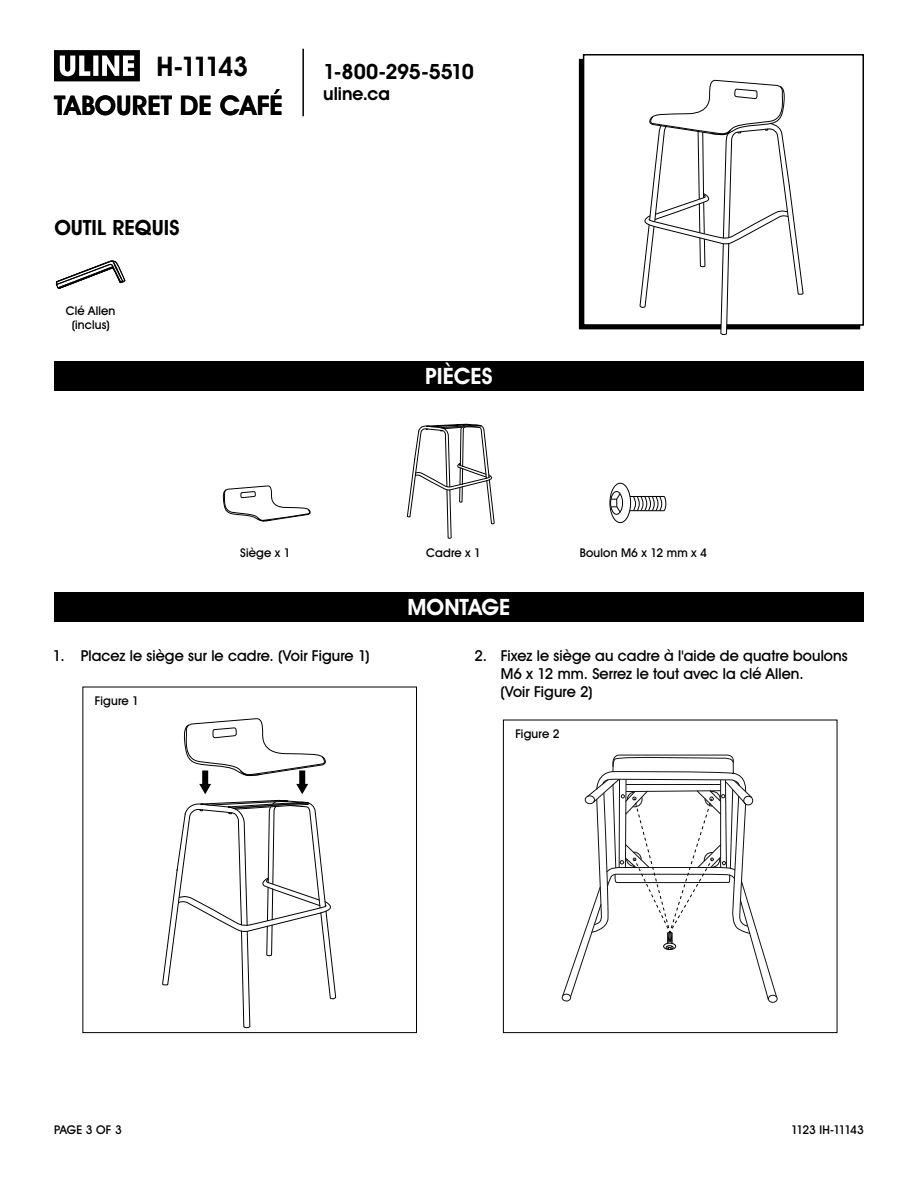
<style>
.page{position:relative;width:918px;height:1188px;background:#fff}
.page>*{position:absolute;margin:0;border:0;box-sizing:border-box;transform-origin:0 0}
.t1{font:700 27px/38.7px "Uline Two Knine";color:#000}
.t2{font:700 22.5px "Uline Two Knine";color:#fff}
.t3{font:700 21px "Uline Two Knine";letter-spacing:-.005em;color:#000}
.t4{font:700 18px "Uline Two Knine";color:#000}
.t5{font:15px/18px "Uline Two Knine";letter-spacing:.005em;color:#000}
.t6{font:12px/14.4px "Uline Two Knine";letter-spacing:.015em;color:#000;text-align:center}
.t7{font:12px "Uline Two Knine";letter-spacing:-.075em;color:#000}
</style>
<div class="page">
<hr style="left:302px;top:49px;width:2px;height:67px;background:#000">
<svg style="left:54px;top:50px;width:86px;height:31px"></svg>
<div style="left:54px;top:592px;width:810px;height:30px;background:#000"></div>
<div style="left:54px;top:361px;width:810px;height:30px;background:#000"></div>
<div style="left:583px;top:54px;width:281px;height:272px;border:2px solid #000"></div>
<svg style="left:162px;top:718px;width:174px;height:311px"></svg>
<div style="left:82px;top:687px;width:335px;height:346px;border:1px solid #000"></div>
<div style="left:768px;top:995px;width:10px;height:8px;border:1px solid #101211;border-radius:50%"></div>
<svg style="left:562px;top:754px;width:215px;height:247px"></svg>
<div style="left:503px;top:720px;width:334px;height:313px;border:1px solid #000"></div>
<svg style="left:222px;top:485px;width:89px;height:37px"></svg>
<svg style="left:407px;top:423px;width:88px;height:116px"></svg>
<div style="left:610px;top:483px;width:21px;height:40px;border:1px solid #000;border-radius:50%"></div>
<div style="left:610px;top:491px;width:13px;height:24px;border:1px solid #000;border-radius:50%"></div>
<svg style="left:611px;top:493px;width:10px;height:20px"></svg>
<svg style="left:629px;top:495px;width:38px;height:17px"></svg>
<svg style="left:639px;top:80px;width:165px;height:255px"></svg>
<svg style="left:56px;top:260px;width:69px;height:29px"></svg>
<h1 class="t1" style="left:54px;top:47px;width:231px;text-indent:103px">H-11143<br>TABOURET DE CAFÉ</h1>
<h3 class="t3" style="left:54px;top:215px;width:127px">OUTIL REQUIS</h3>
<p class="t6" style="left:66px;top:303px;width:51px">Clé Allen (inclus)</p>
<h3 class="t3" style="left:323px;top:59px;width:152px">1-800-295-5510</h3>
<p class="t4" style="left:323px;top:83px;width:68px">uline.ca</p>
<h2 class="t2" style="left:425px;top:363px;width:69px">PIÈCES</h2>
<p class="t6" style="left:240px;top:546px;width:52px">Siège x 1</p>
<p class="t6" style="left:426px;top:546px;width:56px">Cadre x 1</p>
<p class="t6" style="left:580px;top:546px;width:129px">Boulon M6 x 12 mm x 4</p>
<h2 class="t2" style="left:407px;top:593px;width:105px">MONTAGE</h2>
<p class="t5" style="left:53px;top:647px;width:318px">1. Placez le siège sur le cadre. (Voir Figure 1)</p>
<p class="t5" style="left:500px;top:647px;width:349px;text-indent:-26px">2. Fixez le siège au cadre à l'aide de quatre boulons<br>M6 x 12 mm. Serrez le tout avec la clé Allen.<br>(Voir Figure 2)</p>
<p class="t6" style="left:95px;top:694px;width:46px">Figure 1</p>
<p class="t6" style="left:515px;top:727px;width:46px">Figure 2</p>
<p class="t6" style="left:54px;top:1122px;width:69px">PAGE 3 OF 3</p>
<p class="t7" style="left:791px;top:1122px;width:74px">1123 IH-11143</p>
</div>
